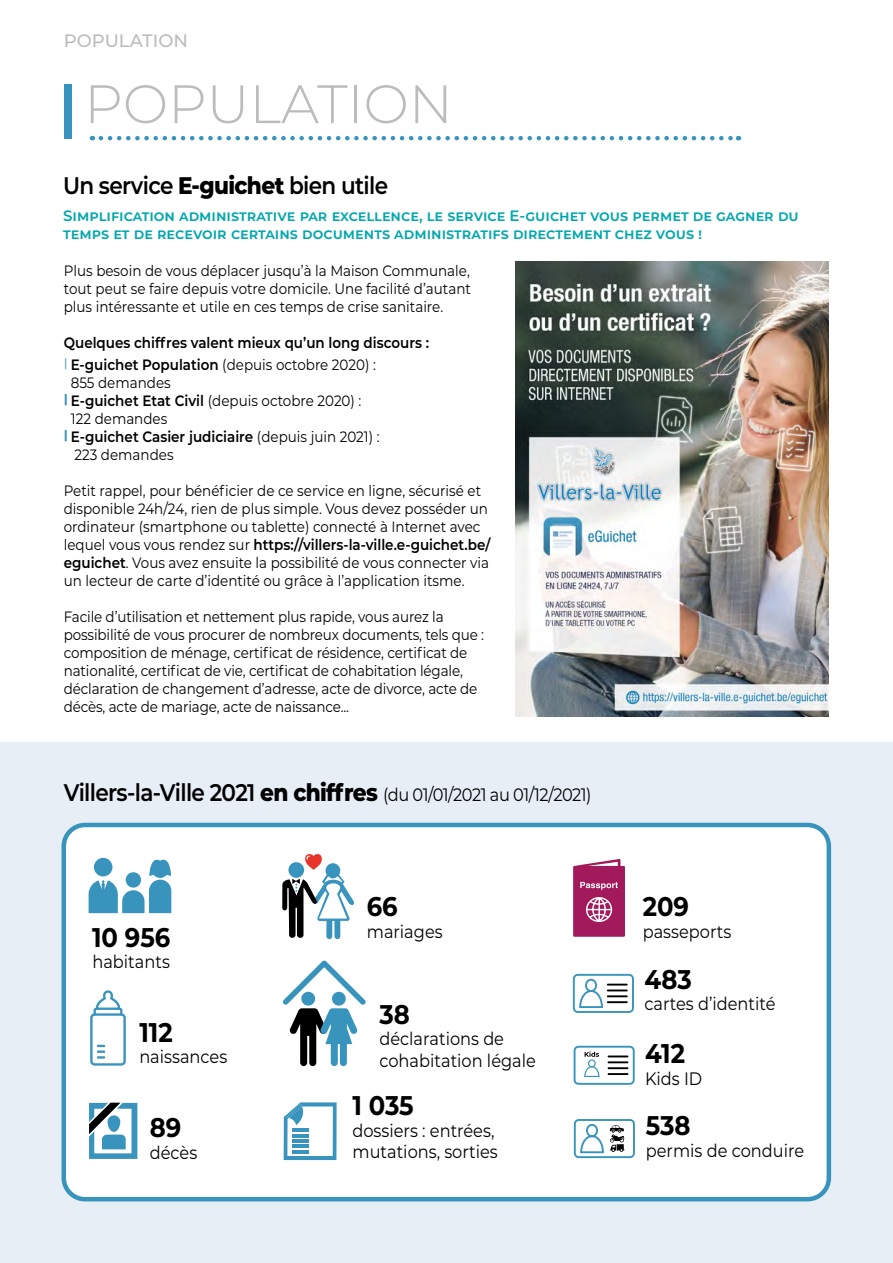
<style>
.page{position:relative;width:893px;height:1263px;background:#fff}
.page>*{position:absolute;margin:0;border:0;box-sizing:border-box;transform-origin:0 0}
.t1{font:300 54px "Montserrat";color:#bcbcbc}
.t2{font:700 27px "Montserrat";color:#000;scale:.9 1}
.Titres{font:600 24px "Montserrat";letter-spacing:-.03em;color:#000;scale:.9 1}
.Titres-2{font:18px/21.6px "Montserrat";color:#000;scale:.9 1}
.Titres-3{font:18px "Montserrat";letter-spacing:-.03em;color:#000;scale:.9 1}
.t3{font:500 18px "Montserrat";color:#bcbcbc}
.Textes{font:15px/18px "Montserrat";letter-spacing:-.01em;color:#000;scale:.9 1}
.Chapeau{font:600 15px/18px "Montserrat";color:#00a8ae}
.Textes-2{font:600 15px "Montserrat";color:#000;scale:.9 1}
.s1{font-weight:700;font-size:57.75px;color:#3894bc}
.s2{font-weight:800}
.s3{font-weight:600}
.s4{font-weight:600;font-size:24px}
.s5{font-weight:800;font-size:24px}
</style>
<div class="page">
<svg style="left:101px;top:136px;width:638px;height:4px"></svg>
<img style="left:516px;top:261px;width:313px;height:456px">
<div style="left:0;top:743px;width:893px;height:520px;background:#e7eef6"></div>
<div style="left:64px;top:825px;width:765px;height:374px;background:#fff;border-radius:21px"></div>
<svg style="left:89px;top:857px;width:82px;height:56px"></svg>
<svg style="left:90px;top:990px;width:36px;height:75px"></svg>
<svg style="left:573px;top:859px;width:52px;height:78px;background:#b13f75"></svg>
<svg style="left:573px;top:974px;width:61px;height:39px"></svg>
<hr style="left:607px;top:989px;width:21px;height:2px;background:#000">
<hr style="left:607px;top:995px;width:21px;height:2px;background:#000">
<hr style="left:607px;top:1001px;width:21px;height:2px;background:#000">
<svg style="left:574px;top:1119px;width:61px;height:39px"></svg>
<svg style="left:282px;top:854px;width:72px;height:85px"></svg>
<svg style="left:284px;top:1102px;width:53px;height:58px"></svg>
<svg style="left:283px;top:960px;width:83px;height:106px"></svg>
<svg style="left:89px;top:1102px;width:48px;height:57px"></svg>
<svg style="left:574px;top:1046px;width:61px;height:39px"></svg>
<div style="left:62px;top:823px;width:769px;height:378px;border:4px solid #3894bc;border-radius:21px"></div>
<p class="t3" style="left:64px;top:28px;width:126px">POPULATION</p>
<p class="t1" style="left:60px;top:67px;width:394px"><span class="s1">|</span> POPULATION</p>
<p class="Titres" style="left:63px;top:168px;width:363px">Un service <span class="s2">E-guichet</span> bien utile</p>
<p class="Chapeau" style="left:63px;top:206px;width:737px">Simplification administrative par excellence, le service E-guichet vous permet de gagner du temps et de recevoir certains documents administratifs directement chez vous !</p>
<p class="Textes" style="left:64px;top:261px;width:454px;text-align:justify">Plus besoin de vous déplacer jusqu’à la Maison Communale, tout peut se faire depuis votre domicile. Une facilité d’autant plus intéressante et utile en ces temps de crise sanitaire.</p>
<p class="Textes-2" style="left:64px;top:332px;width:407px">Quelques chiffres valent mieux qu’un long discours :</p>
<p class="Textes" style="left:71px;top:355px;width:341px;text-indent:-7px"><sup>|</sup> <span class="s3">E-guichet Population</span> (depuis octobre 2020) :<br>855 demandes</p>
<p class="Textes" style="left:71px;top:391px;width:324px;text-indent:-7px"><sup>|</sup> <span class="s3">E-guichet Etat Civil</span> (depuis octobre 2020) :<br>122 demandes</p>
<p class="Textes" style="left:74px;top:427px;width:341px;text-indent:-11px"><sup>|</sup> <span class="s3">E-guichet Casier judiciaire</span> (depuis juin 2021) :<br>223 demandes</p>
<p class="Textes" style="left:64px;top:481px;width:476px">Petit rappel, pour bénéficier de ce service en ligne, sécurisé et disponible 24h/24, rien de plus simple. Vous devez posséder un ordinateur (smartphone ou tablette) connecté à Internet avec lequel vous vous rendez sur <span class="s3">https://villers-la-ville.e-guichet.be/ eguichet</span>. Vous avez ensuite la possibilité de vous connecter via un lecteur de carte d’identité ou grâce à l’application itsme.</p>
<p class="Textes" style="left:64px;top:607px;width:468px">Facile d’utilisation et nettement plus rapide, vous aurez la possibilité de vous procurer de nombreux documents, tels que : composition de ménage, certificat de résidence, certificat de nationalité, certificat de vie, certificat de cohabitation légale, déclaration de changement d’adresse, acte de divorce, acte de décès, acte de mariage, acte de naissance...</p>
<p class="Titres-3" style="left:64px;top:783px;width:588px"><span class="s4">Villers-la-Ville 2021</span> <span class="s5">en chiffres</span> (du 01/01/2021 au 01/12/2021)</p>
<p class="t2" style="left:92px;top:918px;width:89px">10 956</p>
<p class="Titres-2" style="left:92px;top:950px;width:88px">habitants</p>
<p class="t2" style="left:139px;top:1013px;width:39px">112</p>
<p class="Titres-2" style="left:139px;top:1045px;width:99px">naissances</p>
<p class="t2" style="left:150px;top:1108px;width:37px">89</p>
<p class="Titres-2" style="left:150px;top:1141px;width:54px">décès</p>
<p class="t2" style="left:367px;top:887px;width:36px">66</p>
<p class="Titres-2" style="left:367px;top:920px;width:86px">mariages</p>
<p class="t2" style="left:379px;top:995px;width:35px">38</p>
<p class="Titres-2" style="left:379px;top:1027px;width:175px">déclarations de cohabitation légale</p>
<p class="t2" style="left:352px;top:1086px;width:70px">1 035</p>
<p class="Titres-2" style="left:352px;top:1119px;width:163px">dossiers : entrées, mutations, sorties</p>
<p class="t2" style="left:643px;top:887px;width:53px">209</p>
<p class="Titres-2" style="left:643px;top:920px;width:100px">passeports</p>
<p class="t2" style="left:644px;top:959px;width:54px">483</p>
<p class="Titres-2" style="left:644px;top:992px;width:147px">cartes d’identité</p>
<p class="t2" style="left:645px;top:1034px;width:46px">412</p>
<p class="Titres-2" style="left:645px;top:1067px;width:65px">Kids ID</p>
<p class="t2" style="left:646px;top:1106px;width:51px">538</p>
<p class="Titres-2" style="left:646px;top:1139px;width:177px">permis de conduire</p>
</div>
